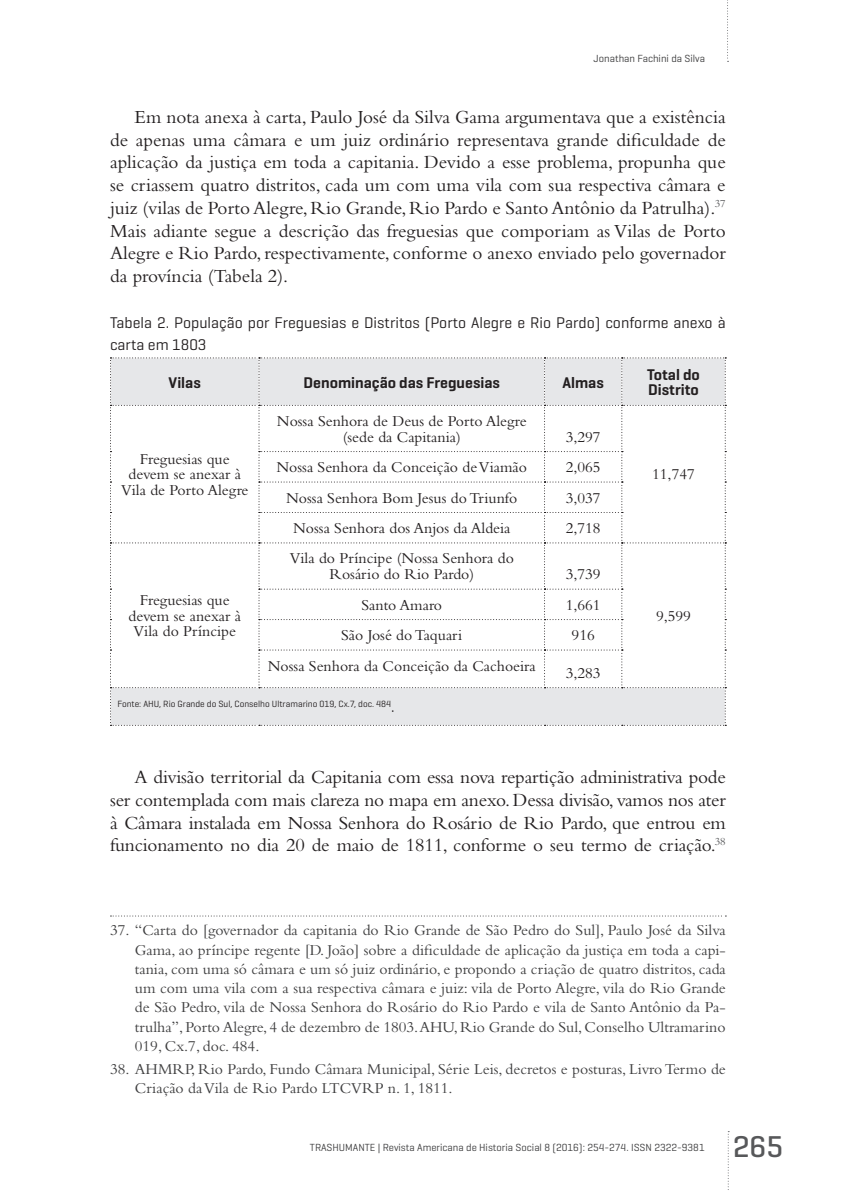
<style>
.page{position:relative;width:843px;height:1191px;background:#fff}
.page>*{position:absolute;margin:0;border:0;box-sizing:border-box;transform-origin:0 0}
.t1{font:500 30.62px "Geogrotesque";color:#57585a}
.t2{font:19.25px/22.8px "Bembo Std";letter-spacing:-.01em;color:#231f20;text-align:justify}
.t3{font:15.75px/19.2px "Bembo Std";color:#3e3e3f;text-align:justify}
.t4{font:15.75px/15.8px "Bembo Std";color:#231f20;text-align:center}
.t5{font:15.75px/22.8px "Geogrotesque";color:#231f20}
.t6{font:600 15.75px/15.8px "Geogrotesque";color:#231f20}
.t7{font:10.5px "Geogrotesque";color:#3e3e3f}
.t8{font:9.1px "Geogrotesque";color:#231f20}
.s1{font-size:15.75px}
</style>
<div class="page">
<svg style="left:727px;top:1131px;width:1px;height:59px"></svg>
<svg style="left:727px;top:0;width:1px;height:62px"></svg>
<svg style="left:110px;top:915px;width:616px;height:1px"></svg>
<svg style="left:110px;top:357px;width:615px;height:368px"></svg>
<p class="t7" style="left:593px;top:52px;width:113px">Jonathan Fachini da Silva</p>
<p class="t2" style="left:110px;top:105px;width:617px;text-indent:25px">Em nota anexa à carta, Paulo José da Silva Gama argumentava que a existência de apenas uma câmara e um juiz ordinário representava grande dificuldade de aplicação da justiça em toda a capitania. Devido a esse problema, propunha que se criassem quatro distritos, cada um com uma vila com sua respectiva câmara e juiz (vilas de Porto Alegre, Rio Grande, Rio Pardo e Santo Antônio da Patrulha).<sup>37<br></sup>Mais adiante segue a descrição das freguesias que comporiam as Vilas de Porto Alegre e Rio Pardo, respectivamente, conforme o anexo enviado pelo governador da província (Tabela 2).</p>
<p class="t5" style="left:110px;top:310px;width:617px">Tabela 2. População por Freguesias e Distritos (Porto Alegre e Rio Pardo) conforme anexo à carta em 1803</p>
<p class="t6" style="left:168px;top:374px;width:34px">Vilas</p>
<p class="t6" style="left:303px;top:374px;width:198px">Denominação das Freguesias</p>
<p class="t6" style="left:562px;top:374px;width:43px">Almas</p>
<p class="t6" style="left:646px;top:366px;width:54px">Total do<br>Distrito</p>
<p class="t4" style="left:121px;top:450px;width:129px">Freguesias que devem se anexar à<br>Vila de Porto Alegre</p>
<p class="t4" style="left:128px;top:591px;width:114px">Freguesias que devem se anexar à<br>Vila do Príncipe</p>
<p class="t4" style="left:277px;top:413px;width:251px">Nossa Senhora de Deus de Porto Alegre (sede da Capitania)</p>
<p class="t4" style="left:565px;top:428px;width:36px">3,297</p>
<p class="t4" style="left:276px;top:459px;width:252px">Nossa Senhora da Conceição de Viamão</p>
<p class="t4" style="left:565px;top:459px;width:36px">2,065</p>
<p class="t4" style="left:286px;top:489px;width:233px">Nossa Senhora Bom Jesus do Triunfo</p>
<p class="t4" style="left:565px;top:489px;width:36px">3,037</p>
<p class="t4" style="left:293px;top:520px;width:219px">Nossa Senhora dos Anjos da Aldeia</p>
<p class="t4" style="left:565px;top:520px;width:36px">2,718</p>
<p class="t4" style="left:289px;top:550px;width:225px">Vila do Príncipe (Nossa Senhora do<br>Rosário do Rio Pardo)</p>
<p class="t4" style="left:565px;top:566px;width:36px">3,739</p>
<p class="t4" style="left:361px;top:596px;width:82px">Santo Amaro</p>
<p class="t4" style="left:565px;top:596px;width:36px">1,661</p>
<p class="t4" style="left:341px;top:627px;width:123px">São José do Taquari</p>
<p class="t4" style="left:571px;top:627px;width:25px">916</p>
<p class="t4" style="left:268px;top:657px;width:269px">Nossa Senhora da Conceição da Cachoeira</p>
<p class="t4" style="left:565px;top:664px;width:36px">3,283</p>
<p class="t8" style="left:117px;top:698px;width:278px">Fonte: AHU, Rio Grande do Sul, Conselho Ultramarino 019, Cx.7, doc. 484<span class="s1">.</span></p>
<p class="t4" style="left:652px;top:466px;width:44px">11,747</p>
<p class="t4" style="left:655px;top:607px;width:36px">9,599</p>
<p class="t2" style="left:110px;top:765px;width:617px;text-indent:25px">A divisão territorial da Capitania com essa nova repartição administrativa pode ser contemplada com mais clareza no mapa em anexo. Dessa divisão, vamos nos ater à Câmara instalada em Nossa Senhora do Rosário de Rio Pardo, que entrou em funcionamento no dia 20 de maio de 1811, conforme o seu termo de criação.<sup>38</sup></p>
<p class="t3" style="left:135px;top:920px;width:592px;text-indent:-25px">37. “Carta do [governador da capitania do Rio Grande de São Pedro do Sul], Paulo José da Silva Gama, ao príncipe regente [D. João] sobre a dificuldade de aplicação da justiça em toda a capi&shy;tania, com uma só câmara e um só juiz ordinário, e propondo a criação de quatro distritos, cada um com uma vila com a sua respectiva câmara e juiz: vila de Porto Alegre, vila do Rio Grande de São Pedro, vila de Nossa Senhora do Rosário do Rio Pardo e vila de Santo Antônio da Pa&shy;trulha”, Porto Alegre, 4 de dezembro de 1803.AHU, Rio Grande do Sul, Conselho Ultramarino 019, Cx.7, doc. 484.</p>
<p class="t3" style="left:135px;top:1058px;width:592px;text-indent:-25px">38. AHMRP, Rio Pardo, Fundo Câmara Municipal, Série Leis, decretos e posturas, Livro Termo de<br>Criação da Vila de Rio Pardo LTCVRP n. 1, 1811.</p>
<p class="t7" style="left:310px;top:1140px;width:396px">TRASHUMANTE | Revista Americana de Historia Social 8 (2016): 254-274. ISSN 2322-9381</p>
<h1 class="t1" style="left:732px;top:1126px;width:52px">265</h1>
</div>
